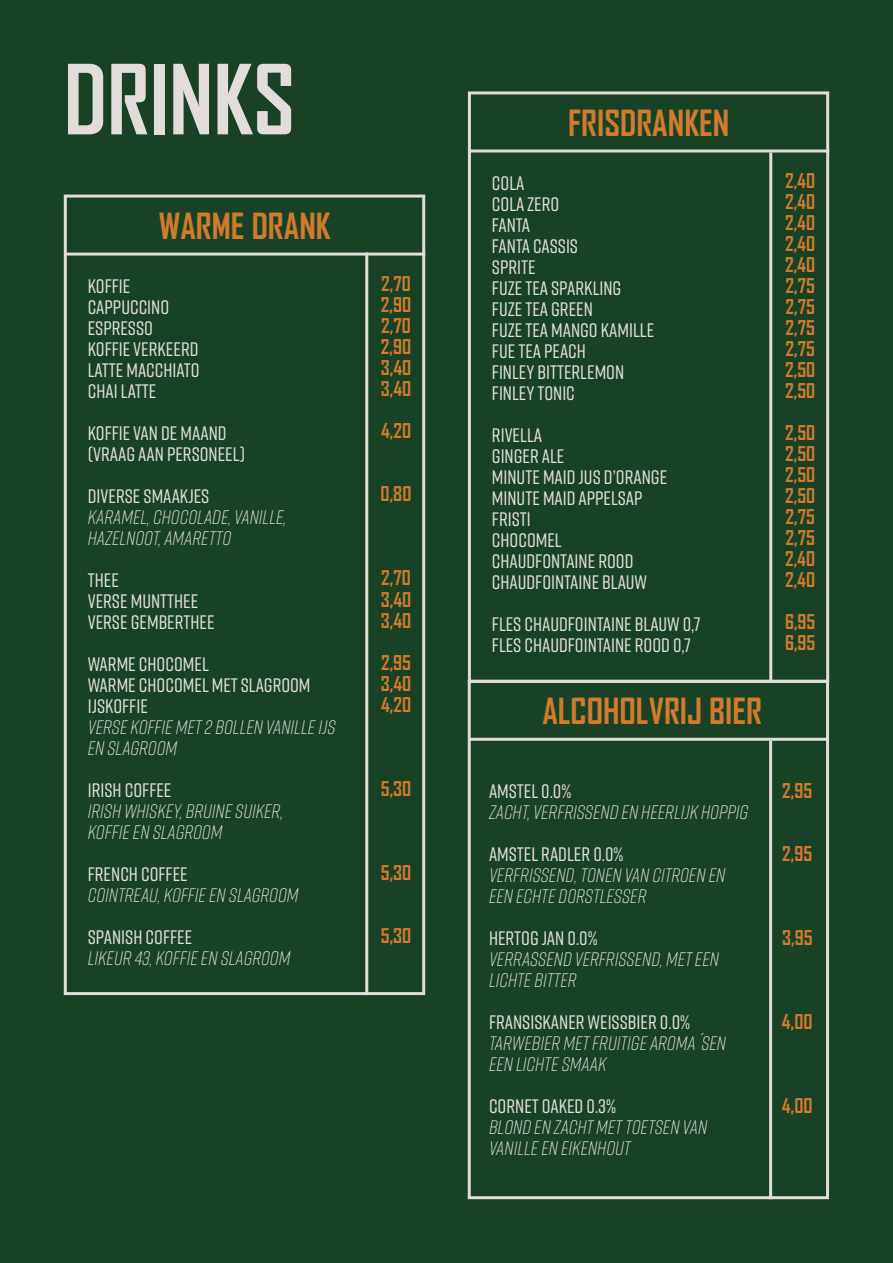
<style>
.page{position:relative;width:893px;height:1263px;background:#184126}
.page>*{position:absolute;margin:0;border:0;box-sizing:border-box;transform-origin:0 0}
.t1{font:700 92.4px "Agency FB";color:#e2ddda}
.t2{font:700 34.5px "Agency FB";color:#d07b2d}
.t3{font:500 19.5px "Rift";color:#e2ddda}
.t4{font:italic 300 19.5px/21px "Rift";color:#e2ddda}
.t5{font:700 19.5px "Agency FB";color:#d07b2d}
</style>
<div class="page">
<div style="left:64px;top:195px;width:361px;height:800px;border:3px solid #e2ddda"></div>
<hr style="left:365px;top:253px;width:3px;height:742px;background:#e2ddda">
<hr style="left:65px;top:253px;width:360px;height:3px;background:#e2ddda">
<div style="left:468px;top:91px;width:361px;height:592px;border:3px solid #e2ddda"></div>
<hr style="left:769px;top:152px;width:3px;height:531px;background:#e2ddda">
<hr style="left:469px;top:149px;width:360px;height:3px;background:#e2ddda">
<div style="left:468px;top:680px;width:361px;height:519px;border:3px solid #e2ddda"></div>
<hr style="left:769px;top:741px;width:3px;height:458px;background:#e2ddda">
<hr style="left:469px;top:738px;width:360px;height:3px;background:#e2ddda">
<p class="t1" style="left:64px;top:42px;width:233px">DRINKS</p>
<p class="t2" style="left:159px;top:204px;width:173px">WARME DRANK</p>
<p class="t3" style="left:88px;top:272px;width:44px">KOFFIE</p>
<p class="t5" style="left:381px;top:272px;width:31px">2,70</p>
<p class="t3" style="left:88px;top:293px;width:83px">CAPPUCCINO</p>
<p class="t5" style="left:381px;top:293px;width:32px">2,90</p>
<p class="t3" style="left:88px;top:314px;width:67px">ESPRESSO</p>
<p class="t5" style="left:381px;top:314px;width:31px">2,70</p>
<p class="t3" style="left:88px;top:335px;width:112px">KOFFIE VERKEERD</p>
<p class="t5" style="left:381px;top:335px;width:32px">2,90</p>
<p class="t3" style="left:88px;top:356px;width:113px">LATTE MACCHIATO</p>
<p class="t5" style="left:381px;top:356px;width:32px">3,40</p>
<p class="t3" style="left:88px;top:377px;width:70px">CHAI LATTE</p>
<p class="t5" style="left:381px;top:377px;width:32px">3,40</p>
<p class="t3" style="left:88px;top:419px;width:140px">KOFFIE VAN DE MAAND</p>
<p class="t5" style="left:381px;top:419px;width:32px">4,20</p>
<p class="t3" style="left:88px;top:440px;width:159px">(VRAAG AAN PERSONEEL)</p>
<p class="t3" style="left:88px;top:482px;width:123px">DIVERSE SMAAKJES</p>
<p class="t5" style="left:381px;top:482px;width:32px">0,80</p>
<p class="t4" style="left:88px;top:506px;width:200px">KARAMEL, CHOCOLADE, VANILLE,</p>
<p class="t4" style="left:88px;top:527px;width:145px">HAZELNOOT, AMARETTO</p>
<p class="t3" style="left:88px;top:566px;width:33px">THEE</p>
<p class="t5" style="left:381px;top:566px;width:31px">2,70</p>
<p class="t3" style="left:88px;top:587px;width:112px">VERSE MUNTTHEE</p>
<p class="t5" style="left:381px;top:587px;width:32px">3,40</p>
<p class="t3" style="left:88px;top:608px;width:128px">VERSE GEMBERTHEE</p>
<p class="t5" style="left:381px;top:608px;width:32px">3,40</p>
<p class="t3" style="left:88px;top:650px;width:123px">WARME CHOCOMEL</p>
<p class="t5" style="left:381px;top:650px;width:32px">2,95</p>
<p class="t3" style="left:88px;top:671px;width:224px">WARME CHOCOMEL MET SLAGROOM</p>
<p class="t5" style="left:381px;top:671px;width:32px">3,40</p>
<p class="t3" style="left:88px;top:692px;width:62px">IJSKOFFIE</p>
<p class="t5" style="left:381px;top:692px;width:32px">4,20</p>
<p class="t4" style="left:88px;top:716px;width:249px">VERSE KOFFIE MET 2 BOLLEN VANILLE IJS<br>EN SLAGROOM</p>
<p class="t3" style="left:88px;top:776px;width:85px">IRISH COFFEE</p>
<p class="t5" style="left:381px;top:776px;width:32px">5,30</p>
<p class="t4" style="left:88px;top:800px;width:197px">IRISH WHISKEY, BRUINE SUIKER,</p>
<p class="t4" style="left:88px;top:821px;width:136px">KOFFIE EN SLAGROOM</p>
<p class="t3" style="left:88px;top:860px;width:101px">FRENCH COFFEE</p>
<p class="t5" style="left:381px;top:860px;width:32px">5,30</p>
<p class="t4" style="left:88px;top:884px;width:212px">COINTREAU, KOFFIE EN SLAGROOM</p>
<p class="t3" style="left:88px;top:923px;width:106px">SPANISH COFFEE</p>
<p class="t5" style="left:381px;top:923px;width:32px">5,30</p>
<p class="t4" style="left:88px;top:947px;width:204px">LIKEUR 43, KOFFIE EN SLAGROOM</p>
<p class="t2" style="left:568px;top:101px;width:163px">FRISDRANKEN</p>
<p class="t3" style="left:492px;top:169px;width:34px">COLA</p>
<p class="t5" style="left:785px;top:169px;width:32px">2,40</p>
<p class="t3" style="left:492px;top:190px;width:69px">COLA ZERO</p>
<p class="t5" style="left:785px;top:190px;width:32px">2,40</p>
<p class="t3" style="left:492px;top:211px;width:40px">FANTA</p>
<p class="t5" style="left:785px;top:211px;width:32px">2,40</p>
<p class="t3" style="left:492px;top:232px;width:88px">FANTA CASSIS</p>
<p class="t5" style="left:785px;top:232px;width:32px">2,40</p>
<p class="t3" style="left:492px;top:253px;width:45px">SPRITE</p>
<p class="t5" style="left:785px;top:253px;width:32px">2,40</p>
<p class="t3" style="left:492px;top:274px;width:131px">FUZE TEA SPARKLING</p>
<p class="t5" style="left:785px;top:274px;width:31px">2,75</p>
<p class="t3" style="left:492px;top:295px;width:103px">FUZE TEA GREEN</p>
<p class="t5" style="left:785px;top:295px;width:31px">2,75</p>
<p class="t3" style="left:492px;top:316px;width:164px">FUZE TEA MANGO KAMILLE</p>
<p class="t5" style="left:785px;top:316px;width:31px">2,75</p>
<p class="t3" style="left:492px;top:337px;width:95px">FUE TEA PEACH</p>
<p class="t5" style="left:785px;top:337px;width:31px">2,75</p>
<p class="t3" style="left:492px;top:358px;width:134px">FINLEY BITTERLEMON</p>
<p class="t5" style="left:785px;top:358px;width:32px">2,50</p>
<p class="t3" style="left:492px;top:379px;width:84px">FINLEY TONIC</p>
<p class="t5" style="left:785px;top:379px;width:32px">2,50</p>
<p class="t3" style="left:492px;top:421px;width:52px">RIVELLA</p>
<p class="t5" style="left:785px;top:421px;width:32px">2,50</p>
<p class="t3" style="left:492px;top:442px;width:74px">GINGER ALE</p>
<p class="t5" style="left:785px;top:442px;width:32px">2,50</p>
<p class="t3" style="left:492px;top:463px;width:177px">MINUTE MAID JUS D’ORANGE</p>
<p class="t5" style="left:785px;top:463px;width:32px">2,50</p>
<p class="t3" style="left:492px;top:484px;width:152px">MINUTE MAID APPELSAP</p>
<p class="t5" style="left:785px;top:484px;width:32px">2,50</p>
<p class="t3" style="left:492px;top:505px;width:40px">FRISTI</p>
<p class="t5" style="left:785px;top:505px;width:31px">2,75</p>
<p class="t3" style="left:492px;top:526px;width:71px">CHOCOMEL</p>
<p class="t5" style="left:785px;top:526px;width:31px">2,75</p>
<p class="t3" style="left:492px;top:547px;width:143px">CHAUDFONTAINE ROOD</p>
<p class="t5" style="left:785px;top:547px;width:32px">2,40</p>
<p class="t3" style="left:492px;top:568px;width:157px">CHAUDFOINTAINE BLAUW</p>
<p class="t5" style="left:785px;top:568px;width:32px">2,40</p>
<p class="t3" style="left:492px;top:610px;width:210px">FLES CHAUDFOINTAINE BLAUW 0,7</p>
<p class="t5" style="left:785px;top:610px;width:32px">6,95</p>
<p class="t3" style="left:492px;top:631px;width:201px">FLES CHAUDFOINTAINE ROOD 0,7</p>
<p class="t5" style="left:785px;top:631px;width:32px">6,95</p>
<p class="t2" style="left:542px;top:689px;width:221px">ALCOHOLVRIJ BIER</p>
<p class="t3" style="left:489px;top:777px;width:84px">AMSTEL 0.0%</p>
<p class="t5" style="left:782px;top:778px;width:32px">2,95</p>
<p class="t4" style="left:489px;top:801px;width:261px">ZACHT, VERFRISSEND EN HEERLIJK HOPPIG</p>
<p class="t3" style="left:489px;top:840px;width:136px">AMSTEL RADLER 0.0%</p>
<p class="t5" style="left:782px;top:841px;width:32px">2,95</p>
<p class="t4" style="left:489px;top:864px;width:238px">VERFRISSEND, TONEN VAN CITROEN EN</p>
<p class="t4" style="left:489px;top:885px;width:159px">EEN ECHTE DORSTLESSER</p>
<p class="t3" style="left:489px;top:924px;width:110px">HERTOG JAN 0.0%</p>
<p class="t5" style="left:782px;top:925px;width:32px">3,95</p>
<p class="t4" style="left:489px;top:948px;width:231px">VERRASSEND VERFRISSEND, MET EEN</p>
<p class="t4" style="left:489px;top:969px;width:89px">LICHTE BITTER</p>
<p class="t3" style="left:489px;top:1008px;width:203px">FRANSISKANER WEISSBIER 0.0%</p>
<p class="t5" style="left:782px;top:1009px;width:32px">4,00</p>
<p class="t4" style="left:489px;top:1032px;width:239px">TARWEBIER MET FRUITIGE AROMA´SEN</p>
<p class="t4" style="left:489px;top:1053px;width:119px">EEN LICHTE SMAAK</p>
<p class="t3" style="left:489px;top:1092px;width:129px">CORNET OAKED 0.3%</p>
<p class="t5" style="left:782px;top:1093px;width:32px">4,00</p>
<p class="t4" style="left:489px;top:1116px;width:220px">BLOND EN ZACHT MET TOETSEN VAN</p>
<p class="t4" style="left:489px;top:1137px;width:143px">VANILLE EN EIKENHOUT</p>
</div>
